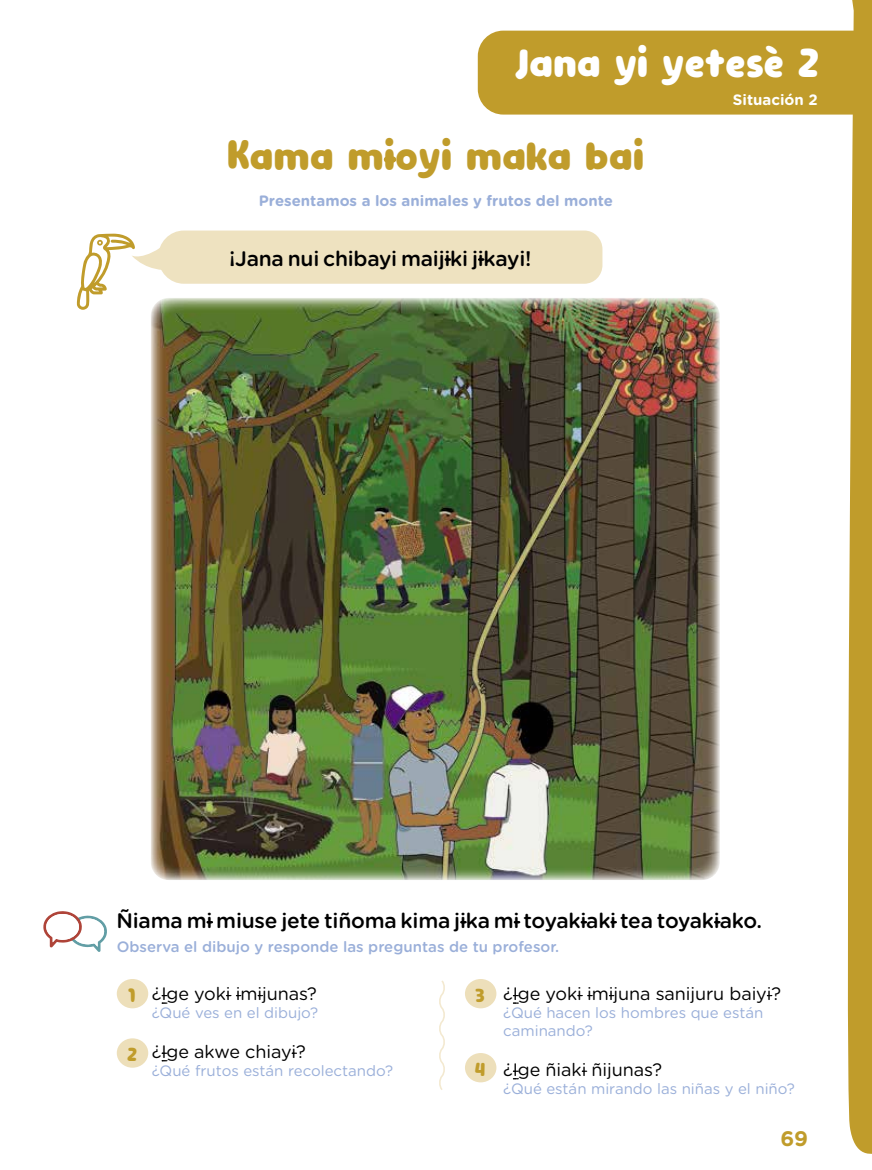
<style>
.page{position:relative;width:872px;height:1170px;background:#fff}
.page>*{position:absolute;margin:0;border:0;box-sizing:border-box;transform-origin:0 0}
.t1{font:800 45px "Clarence Alt";color:#c09c2b}
.t2{font:800 45px "Clarence Alt";color:#fff}
.t3{font:500 21px "Gotham Rounded";letter-spacing:-.01em;color:#000}
.t4{font:800 21px "Clarence Alt";color:#c09c2b}
.t5{font:700 21px "Gotham Rounded";color:#c09c2b}
.t6{font:18px "Gotham Rounded";letter-spacing:-.005em;color:#000}
.t7{font:15px/18px "Gotham Rounded";color:#9aafd9}
.t8{font:500 15px "Gotham Rounded";color:#9aafd9}
.t9{font:700 15px "Gotham Rounded";color:#9aafd9}
.t10{font:700 15px "Gotham Rounded";color:#fff}
</style>
<div class="page">
<img style="left:43px;top:0;width:829px;height:1154px">
<h1 class="t2" style="left:514px;top:35px;width:305px">Jana yi yetesè 2</h1>
<p class="t10" style="left:733px;top:89px;width:86px">Situación 2</p>
<h1 class="t1" style="left:226px;top:127px;width:419px">Kama mioyi maka bai</h1>
<p class="t9" style="left:259px;top:189px;width:355px">Presentamos a los animales y frutos del monte</p>
<h2 class="t3" style="left:229px;top:243px;width:304px">¡Jana nui chibayi maijiki jikayi!</h2>
<h2 class="t3" style="left:117px;top:905px;width:647px">Ñiama mi miuse jete tiñoma kima jika mi toyakiaki tea toyakiako.</h2>
<p class="t8" style="left:117px;top:936px;width:444px">Observa el dibujo y responde las preguntas de tu profesor.</p>
<p class="t6" style="left:503px;top:981px;width:279px">¿Ige yoki imijuna sanijuru baiyi?</p>
<p class="t7" style="left:503px;top:1003px;width:262px">¿Qué hacen los hombres que están caminando?</p>
<p class="t6" style="left:503px;top:1056px;width:160px">¿Ige ñiaki ñijunas?</p>
<p class="t7" style="left:503px;top:1078px;width:293px">¿Qué están mirando las niñas y el niño?</p>
<p class="t6" style="left:152px;top:981px;width:166px">¿Ige yoki imijunas?</p>
<p class="t7" style="left:152px;top:1003px;width:168px">¿Qué ves en el dibujo?</p>
<p class="t6" style="left:152px;top:1038px;width:155px">¿Ige akwe chiayi?</p>
<p class="t7" style="left:152px;top:1060px;width:243px">¿Qué frutos están recolectando?</p>
<h2 class="t4" style="left:128px;top:982px;width:9px">1</h2>
<h2 class="t4" style="left:475px;top:982px;width:11px">3</h2>
<h2 class="t4" style="left:127px;top:1041px;width:11px">2</h2>
<h2 class="t4" style="left:475px;top:1056px;width:12px">4</h2>
<h2 class="t5" style="left:780px;top:1122px;width:29px">69</h2>
</div>
